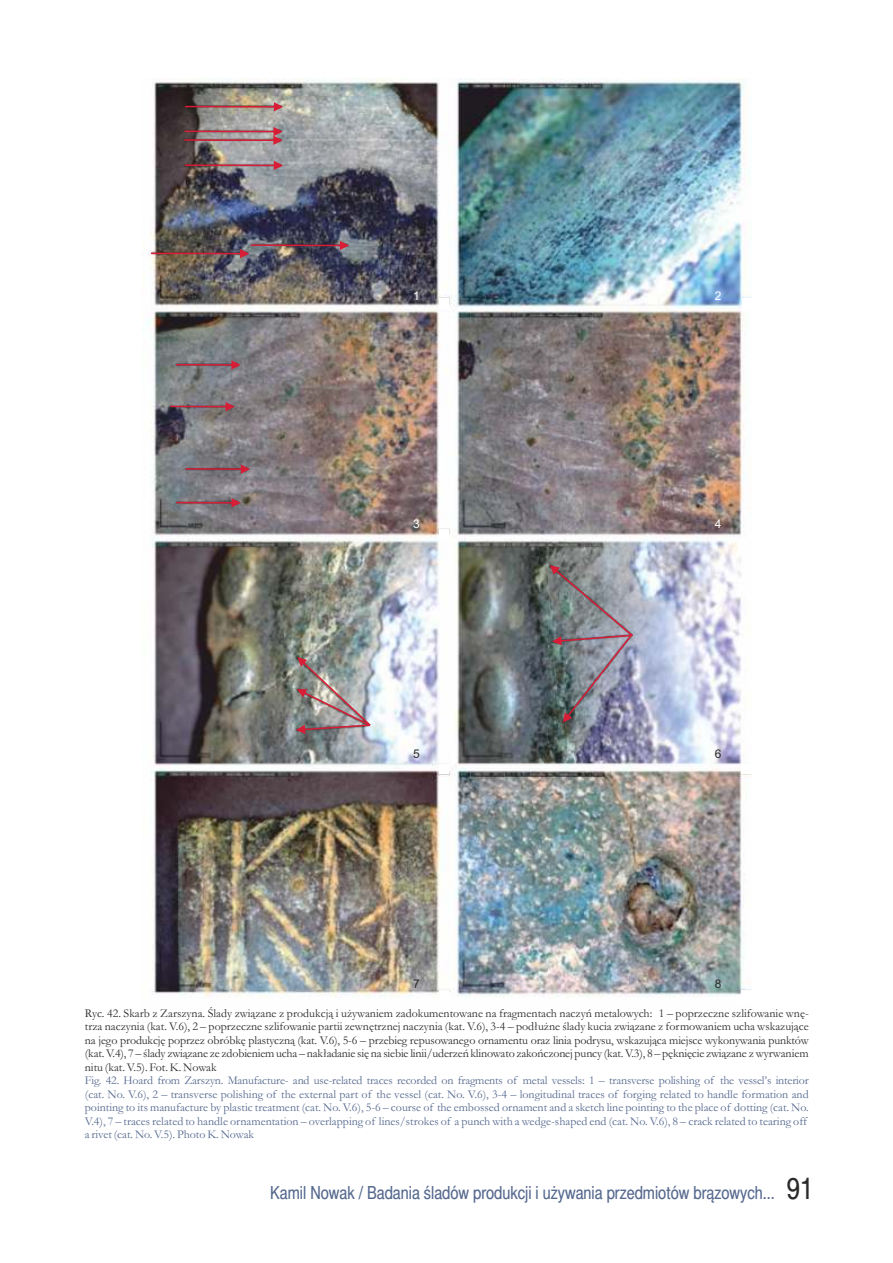
<style>
.page{position:relative;width:893px;height:1263px;background:#fff}
.page>*{position:absolute;margin:0;border:0;box-sizing:border-box;transform-origin:0 0}
.t1{font:18px "Switzer Cnd EFN";color:#56698f}
.t2{font:12px/13.5px "Garamond";color:#56698f}
.t3{font:12px/13.5px "Garamond";letter-spacing:-.01em;color:#2b2a29;text-align:justify}
.t4{font:12px "Arial";color:#fefefe}
.t5{font:12px "Arial";color:#2b2a29}
.s1{font-size:30px;color:#2b2a29}
</style>
<div class="page">
<img style="left:143px;top:79px;width:609px;height:919px">
<svg style="left:185px;top:102px;width:98px;height:9px"></svg>
<svg style="left:184px;top:127px;width:99px;height:18px;background:#a07b7e"></svg>
<svg style="left:185px;top:161px;width:98px;height:9px"></svg>
<svg style="left:176px;top:360px;width:65px;height:10px"></svg>
<svg style="left:170px;top:402px;width:65px;height:9px"></svg>
<svg style="left:185px;top:464px;width:65px;height:10px"></svg>
<svg style="left:176px;top:498px;width:65px;height:9px"></svg>
<img style="left:296px;top:657px;width:75px;height:77px">
<img style="left:550px;top:565px;width:83px;height:157px">
<img style="left:151px;top:241px;width:198px;height:17px">
<p class="t4" style="left:413px;top:291px;width:8px">1</p>
<p class="t4" style="left:715px;top:291px;width:8px">2</p>
<p class="t4" style="left:413px;top:519px;width:8px">3</p>
<p class="t4" style="left:715px;top:519px;width:8px">4</p>
<p class="t5" style="left:413px;top:749px;width:8px">5</p>
<p class="t5" style="left:715px;top:749px;width:8px">6</p>
<p class="t5" style="left:413px;top:979px;width:8px">7</p>
<p class="t5" style="left:715px;top:979px;width:8px">8</p>
<p class="t3" style="left:85px;top:1008px;width:726px">Ryc. 42. Skarb z Zarszyna. Ślady związane z produkcją i używaniem zadokumentowane na fragmentach naczyń metalowych: 1 – poprzeczne szlifowanie wnę&shy;trza naczynia (kat. V.6), 2 – poprzeczne szlifowanie partii zewnętrznej naczynia (kat. V.6), 3-4 – podłużne ślady kucia związane z formowaniem ucha wskazujące na jego produkcję poprzez obróbkę plastyczną (kat. V.6), 5-6 – przebieg repusowanego ornamentu oraz linia podrysu, wskazująca miejsce wykonywania punktów (kat. V.4), 7 – ślady związane ze zdobieniem ucha – nakładanie się na siebie linii/uderzeń klinowato zakończonej puncy (kat. V.3), 8 – pęknięcie związane z wyrwaniem nitu (kat. V.5). Fot. K. Nowak</p>
<p class="t2" style="left:85px;top:1075px;width:726px">Fig. 42. Hoard from Zarszyn. Manufacture- and use-related traces recorded on fragments of metal vessels: 1 – transverse polishing of the vessel’s interior (cat. No. V.6), 2 – transverse polishing of the external part of the vessel (cat. No. V.6), 3-4 – longitudinal traces of forging related to handle formation and pointing to its manufacture by plastic treatment (cat. No. V.6), 5-6 – course of the embossed ornament and a sketch line pointing to the place of dotting (cat. No.<br>V.4), 7 – traces related to handle ornamentation – overlapping of lines/strokes of a punch with a wedge-shaped end (cat. No. V.6), 8 – crack related to tearing off a rivet (cat. No. V.5). Photo K. Nowak</p>
<h1 class="t1" style="left:270px;top:1186px;width:545px">Kamil Nowak / Badania śladów produkcji i używania przedmiotów brązowych... <span class="s1">91</span></h1>
</div>
